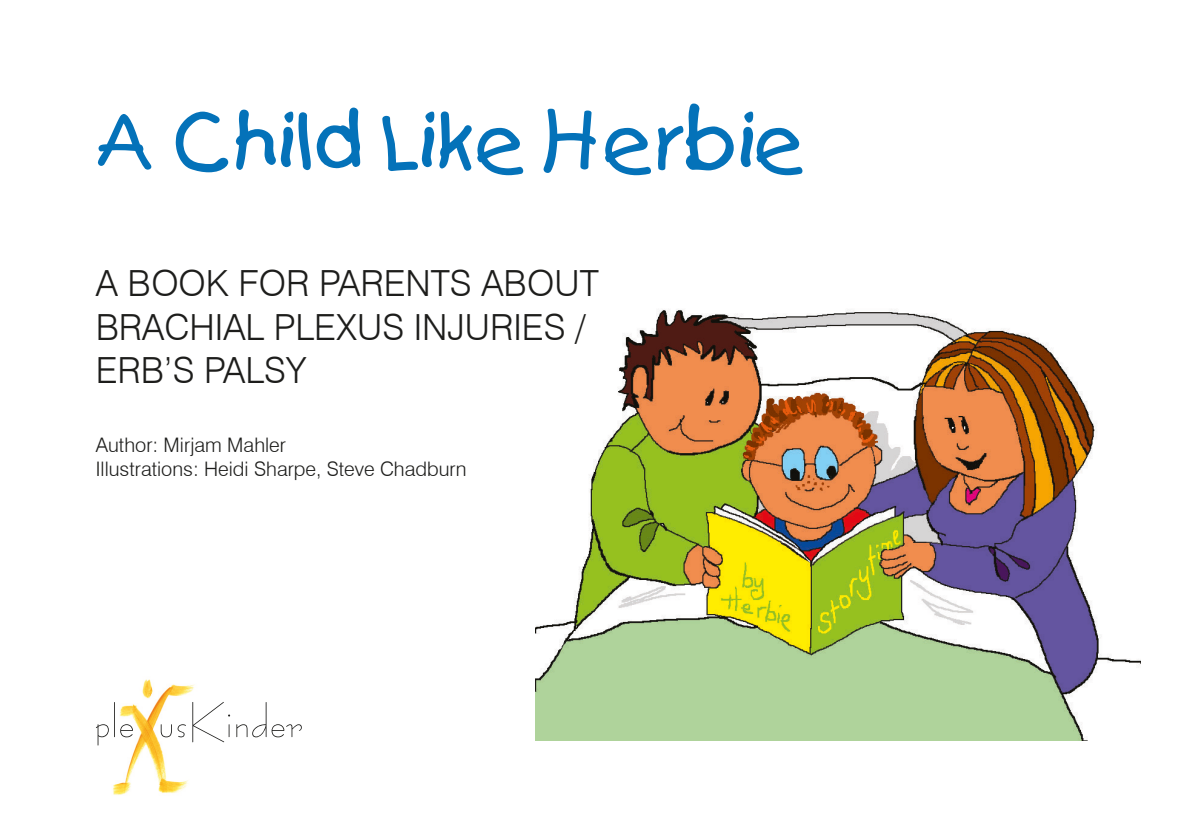
<style>
.page{position:relative;width:1191px;height:840px;background:#fff}
.page>*{position:absolute;margin:0;border:0;box-sizing:border-box;transform-origin:0 0}
.t1{font:76px "Kids Plain";color:#0472b9}
.t2{font:76px "Kids Plain";color:#0071b9}
.t3{font:300 36px/43.2px "Swiss 721 BT";color:#1d1d1b}
.t4{font:300 20px/24px "Swiss 721 BT";color:#1d1d1b}
</style>
<div class="page">
<img style="left:112px;top:679px;width:83px;height:116px">
<svg style="left:96px;top:701px;width:37px;height:44px"></svg>
<svg style="left:161px;top:723px;width:11px;height:14px"></svg>
<svg style="left:178px;top:723px;width:8px;height:14px"></svg>
<svg style="left:192px;top:701px;width:38px;height:40px"></svg>
<svg style="left:236px;top:702px;width:30px;height:35px"></svg>
<svg style="left:272px;top:724px;width:30px;height:13px"></svg>
<img style="left:535px;top:310px;width:605px;height:429px">
<h1 class="t2" style="left:96px;top:90px;width:747px">Ein K nd wie Herbie</h1>
<h1 class="t1" style="left:96px;top:95px;width:712px">A Child Like Herbie</h1>
<p class="t3" style="left:96px;top:262px;width:483px">EIN BUCH FÜR ELTERN ÜBER<br>DIE PLEXUSPARESE</p>
<p class="t3" style="left:96px;top:261px;width:504px">A BOOK FOR PARENTS ABOUT<br>BRACHIAL PLEXUS INJURIES /<br>ERB’S PALSY</p>
<p class="t4" style="left:96px;top:432px;width:372px">Author: Mirjam Mahler<br>Illustrations: Heidi Sharpe, Steve Chadburn</p>
</div>
